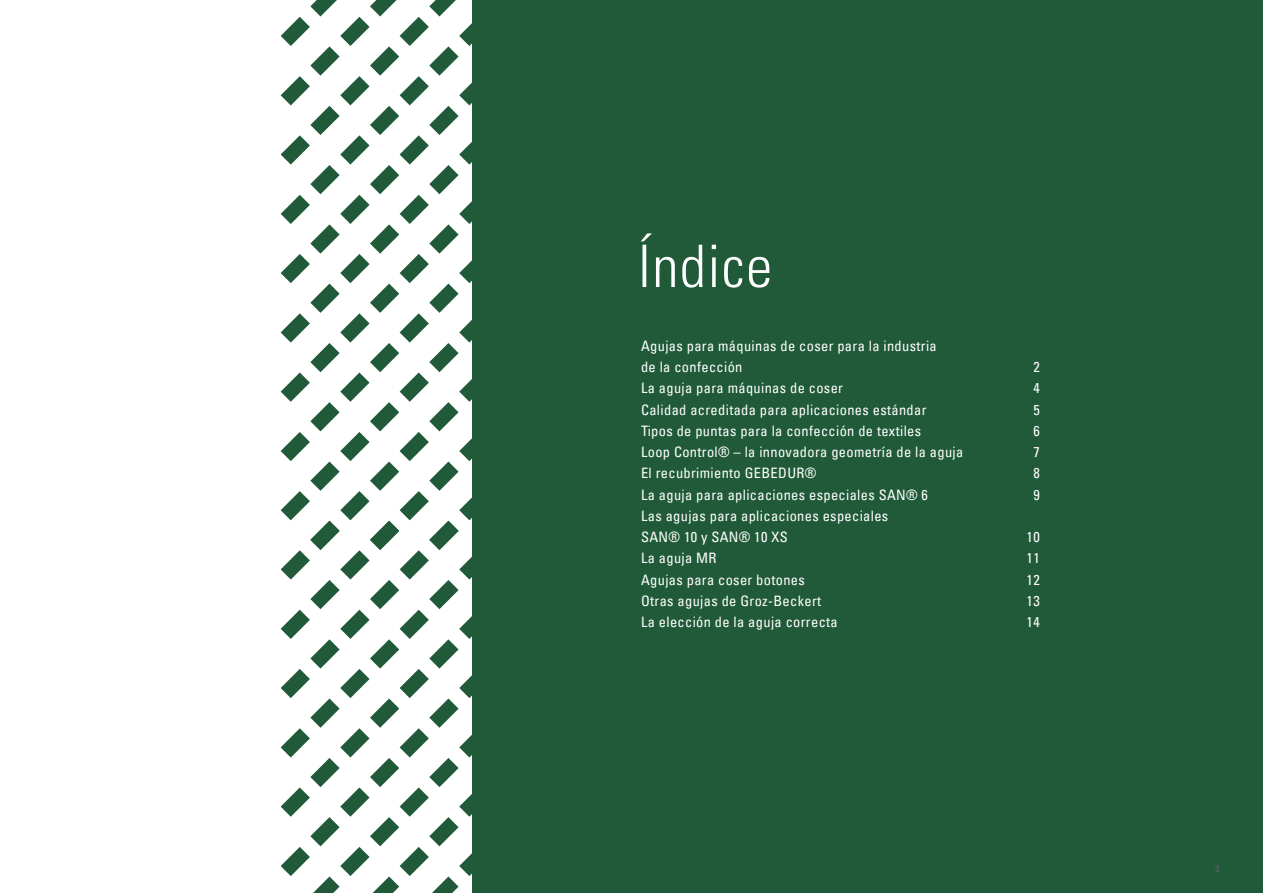
<style>
.page{position:relative;width:1263px;height:893px;background:#fff}
.page>*{position:absolute;margin:0;border:0;box-sizing:border-box;transform-origin:0 0}
.t1{font:58.65px "Univers Com 47 Light Cond";letter-spacing:.025em;color:#fff}
.t2{font:condensed 14.4px/21.3px "Univers Com 57";letter-spacing:.025em;color:#fff}
.t3{font:condensed 9px "Univers Com 57";color:#636466}
</style>
<div class="page">
<div style="left:472px;top:0;width:791px;height:893px;background:#205a39"></div>
<svg style="left:281px;top:0;width:191px;height:521px"></svg>
<svg style="left:281px;top:521px;width:191px;height:372px"></svg>
<h1 class="t1" style="left:638px;top:231px;width:136px">Índice</h1>
<p class="t2" style="left:641px;top:335px;width:297px">Agujas para máquinas de coser para la industria de la confección</p>
<p class="t2" style="left:1033px;top:356px;width:8px">2</p>
<p class="t2" style="left:641px;top:377px;width:203px">La aguja para máquinas de coser</p>
<p class="t2" style="left:1033px;top:377px;width:8px">4</p>
<p class="t2" style="left:641px;top:399px;width:287px">Calidad acreditada para aplicaciones estándar</p>
<p class="t2" style="left:1033px;top:399px;width:8px">5</p>
<p class="t2" style="left:641px;top:420px;width:282px">Tipos de puntas para la confección de textiles</p>
<p class="t2" style="left:1033px;top:420px;width:8px">6</p>
<p class="t2" style="left:641px;top:441px;width:324px">Loop Control® – la innovadora geometría de la aguja</p>
<p class="t2" style="left:1033px;top:441px;width:8px">7</p>
<p class="t2" style="left:641px;top:462px;width:177px">El recubrimiento GEBEDUR®</p>
<p class="t2" style="left:1033px;top:462px;width:8px">8</p>
<p class="t2" style="left:641px;top:484px;width:288px">La aguja para aplicaciones especiales SAN® 6</p>
<p class="t2" style="left:1033px;top:484px;width:8px">9</p>
<p class="t2" style="left:641px;top:505px;width:249px">Las agujas para aplicaciones especiales<br>SAN® 10 y SAN® 10 XS</p>
<p class="t2" style="left:1026px;top:526px;width:15px">10</p>
<p class="t2" style="left:641px;top:547px;width:77px">La aguja MR</p>
<p class="t2" style="left:1026px;top:547px;width:15px">11</p>
<p class="t2" style="left:641px;top:569px;width:165px">Agujas para coser botones</p>
<p class="t2" style="left:1026px;top:569px;width:15px">12</p>
<p class="t2" style="left:641px;top:590px;width:182px">Otras agujas de Groz-Beckert</p>
<p class="t2" style="left:1026px;top:590px;width:15px">13</p>
<p class="t2" style="left:641px;top:611px;width:198px">La elección de la aguja correcta</p>
<p class="t2" style="left:1026px;top:611px;width:15px">14</p>
<p class="t3" style="left:1215px;top:863px;width:5px">3</p>
</div>
